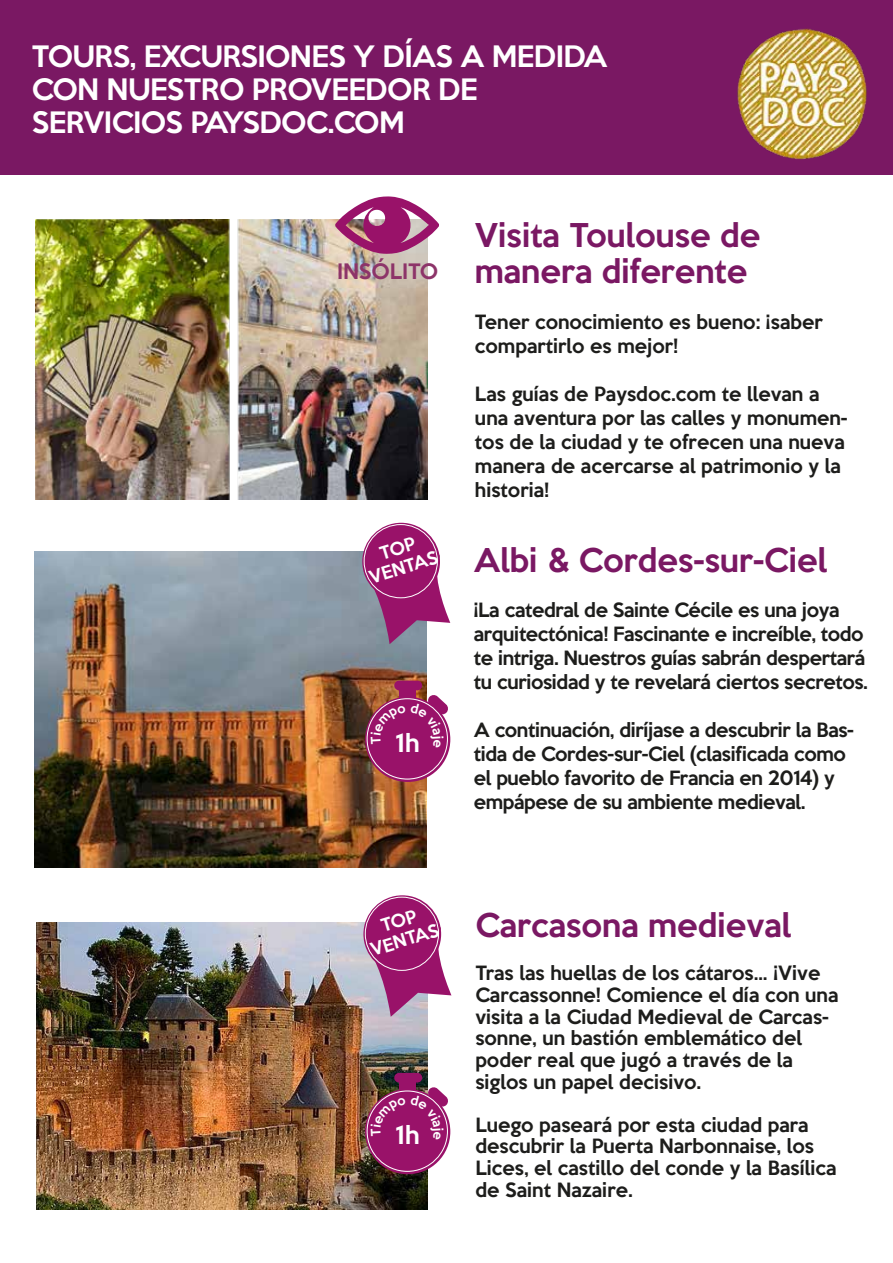
<style>
.page{position:relative;width:893px;height:1263px;background:#fff}
.page>*{position:absolute;margin:0;border:0;box-sizing:border-box;transform-origin:0 0}
.t1{font:500 30px/36px "Keep Calm";color:#7a1863}
.t2{font:500 27px/33px "Keep Calm";letter-spacing:-.02em;color:#fff}
.t3{font:500 22.95px "Keep Calm";color:#fff}
.t4{font:500 19.5px "Keep Calm";color:#8d3469}
.t5{font:500 18px/21.6px "Keep Calm";color:#1d1d1b}
.t6{font:500 18px/24px "Keep Calm";letter-spacing:-.02em;color:#1d1d1b}
.t7{font:500 16.5px/19.8px "Keep Calm";color:#fff;text-align:center}
</style>
<div class="page">
<div style="left:0;top:0;width:893px;height:174px;background:#7a1863"></div>
<img style="left:34px;top:551px;width:392px;height:317px">
<div style="left:399px;top:685px;width:17px;height:18px;background:#991269"></div>
<div style="left:394px;top:681px;width:28px;height:9px;background:#991269;border-radius:5px"></div>
<div style="left:365px;top:697px;width:85px;height:85px;background:#991269;border-radius:50%"></div>
<img style="left:737px;top:28px;width:130px;height:132px">
<img style="left:36px;top:219px;width:391px;height:281px">
<img style="left:36px;top:922px;width:392px;height:287px">
<svg style="left:335px;top:196px;width:104px;height:59px"></svg>
<svg style="left:367px;top:539px;width:83px;height:105px"></svg>
<div style="left:362px;top:523px;width:78px;height:77px;background:#991269;border-radius:50%"></div>
<div style="left:364px;top:524px;width:74px;height:74px;border:1px solid #fff;border-radius:50%"></div>
<div style="left:399px;top:1078px;width:17px;height:18px;background:#991269"></div>
<div style="left:394px;top:1073px;width:28px;height:9px;background:#991269;border-radius:5px"></div>
<div style="left:365px;top:1089px;width:85px;height:85px;background:#991269;border-radius:50%"></div>
<svg style="left:368px;top:913px;width:83px;height:104px"></svg>
<div style="left:363px;top:895px;width:78px;height:78px;background:#991269;border-radius:50%"></div>
<div style="left:365px;top:897px;width:74px;height:74px;border:1px solid #fff;border-radius:50%"></div>
<svg style="left:371px;top:694px;width:78px;height:54px"></svg>
<svg style="left:371px;top:1087px;width:78px;height:53px"></svg>
<h2 class="t2" style="left:32px;top:37px;width:577px">TOURS, EXCURSIONES Y DÍAS A MEDIDA<br>CON NUESTRO PROVEEDOR DE<br>SERVICIOS PAYSDOC.COM</h2>
<p class="t4" style="left:337px;top:254px;width:103px">INSÓLITO</p>
<p class="t7" style="left:361px;top:548px;width:72px;rotate:-17deg">TOP<br>VENTAS</p>
<p class="t3" style="left:395px;top:723px;width:26px">1h</p>
<h1 class="t1" style="left:475px;top:215px;width:287px">Visita Toulouse de manera diferente</h1>
<p class="t5" style="left:475px;top:308px;width:349px;line-height:24px">Tener conocimiento es bueno: ¡saber compartirlo es mejor!</p>
<p class="t5" style="left:475px;top:380px;width:374px;line-height:24px">Las guías de Paysdoc.com te llevan a una aventura por las calles y monumen&shy;tos de la ciudad y te ofrecen una nueva manera de acercarse al patrimonio y la historia!</p>
<h1 class="t1" style="left:474px;top:539px;width:355px">Albi &amp; Cordes-sur-Ciel</h1>
<p class="t6" style="left:474px;top:597px;width:396px">¡La catedral de Sainte Cécile es una joya arquitectónica! Fascinante e increíble, todo te intriga. Nuestros guías sabrán despertará tu curiosidad y te revelará ciertos secretos.</p>
<p class="t6" style="left:474px;top:717px;width:382px">A continuación, diríjase a descubrir la Bas&shy;tida de Cordes-sur-Ciel (clasificada como el pueblo favorito de Francia en 2014) y empápese de su ambiente medieval.</p>
<p class="t7" style="left:362px;top:920px;width:72px;rotate:-17deg">TOP<br>VENTAS</p>
<p class="t3" style="left:395px;top:1115px;width:26px">1h</p>
<h1 class="t1" style="left:475px;top:905px;width:317px">Carcasona medieval</h1>
<p class="t5" style="left:475px;top:961px;width:365px">Tras las huellas de los cátaros… ¡Vive Carcassonne! Comience el día con una visita a la Ciudad Medieval de Carcas&shy;sonne, un bastión emblemático del poder real que jugó a través de la siglos un papel decisivo.</p>
<p class="t5" style="left:475px;top:1112px;width:363px">Luego paseará por esta ciudad para descubrir la Puerta Narbonnaise, los<br>Lices, el castillo del conde y la Basílica de Saint Nazaire.</p>
</div>
